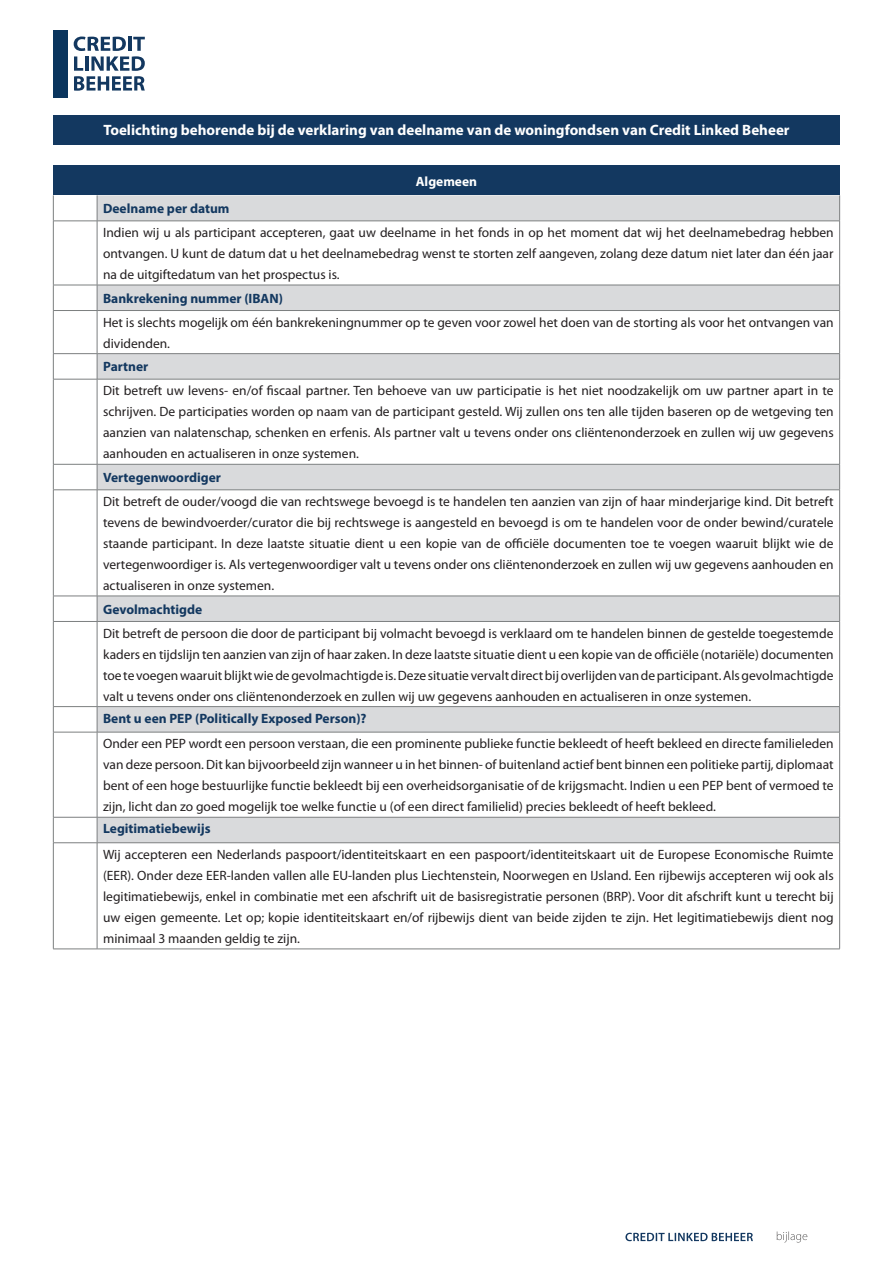
<style>
.page{position:relative;width:893px;height:1263px;background:#fff}
.page>*{position:absolute;margin:0;border:0;box-sizing:border-box;transform-origin:0 0}
.t1{font:700 15px "Myriad Pro";color:#fff}
.platte_tekst{font:13.5px/21px "Myriad Pro";color:#231f20;text-align:justify}
.koptekst_tabel{font:13.5px/21px "Myriad Pro";color:#231f20;text-align:justify}
.koptekst_tabel-2{font:700 13.5px "Myriad Pro";color:#133860}
.t2{font:700 13.5px "Myriad Pro";color:#fff}
</style>
<div class="page">
<svg style="left:777px;top:1231px;width:30px;height:11px"></svg>
<svg style="left:625px;top:1233px;width:128px;height:8px"></svg>
<div style="left:53px;top:115px;width:787px;height:30px;background:#133860"></div>
<div style="left:53px;top:166px;width:787px;height:29px;background:#133860"></div>
<svg style="left:98px;top:195px;width:741px;height:647px"></svg>
<svg style="left:98px;top:222px;width:741px;height:484px"></svg>
<hr style="left:53px;top:706px;width:44px;height:1px;background:#7c7f80">
<svg style="left:53px;top:707px;width:1px;height:25px"></svg>
<hr style="left:97px;top:706px;width:743px;height:1px;background:#7c7f80">
<svg style="left:97px;top:707px;width:1px;height:25px"></svg>
<svg style="left:839px;top:707px;width:1px;height:25px"></svg>
<hr style="left:53px;top:732px;width:44px;height:1px;background:#7c7f80">
<hr style="left:53px;top:732px;width:1px;height:85px;background:#7c7f80">
<hr style="left:97px;top:732px;width:743px;height:1px;background:#7c7f80">
<hr style="left:97px;top:732px;width:1px;height:85px;background:#7c7f80">
<hr style="left:839px;top:732px;width:1px;height:85px;background:#7c7f80">
<hr style="left:53px;top:817px;width:44px;height:1px;background:#7c7f80">
<svg style="left:53px;top:817px;width:1px;height:25px"></svg>
<hr style="left:97px;top:817px;width:743px;height:1px;background:#7c7f80">
<svg style="left:97px;top:817px;width:1px;height:25px"></svg>
<svg style="left:839px;top:817px;width:1px;height:25px"></svg>
<hr style="left:53px;top:842px;width:44px;height:1px;background:#7c7f80">
<hr style="left:53px;top:843px;width:1px;height:106px;background:#7c7f80">
<hr style="left:97px;top:842px;width:743px;height:1px;background:#7c7f80">
<hr style="left:97px;top:843px;width:1px;height:106px;background:#7c7f80">
<hr style="left:839px;top:843px;width:1px;height:106px;background:#7c7f80">
<hr style="left:53px;top:949px;width:44px;height:1px;background:#7c7f80">
<hr style="left:97px;top:949px;width:743px;height:1px;background:#7c7f80">
<svg style="left:53px;top:195px;width:1px;height:26px"></svg>
<svg style="left:97px;top:195px;width:1px;height:26px"></svg>
<svg style="left:839px;top:195px;width:1px;height:26px"></svg>
<hr style="left:53px;top:221px;width:44px;height:1px;background:#7c7f80">
<hr style="left:53px;top:221px;width:1px;height:64px;background:#7c7f80">
<hr style="left:97px;top:221px;width:743px;height:1px;background:#7c7f80">
<hr style="left:97px;top:221px;width:1px;height:64px;background:#7c7f80">
<hr style="left:839px;top:221px;width:1px;height:64px;background:#7c7f80">
<hr style="left:53px;top:285px;width:44px;height:1px;background:#7c7f80">
<svg style="left:53px;top:285px;width:1px;height:25px"></svg>
<hr style="left:97px;top:285px;width:743px;height:1px;background:#7c7f80">
<svg style="left:97px;top:285px;width:1px;height:25px"></svg>
<svg style="left:839px;top:285px;width:1px;height:25px"></svg>
<hr style="left:53px;top:310px;width:44px;height:1px;background:#7c7f80">
<hr style="left:53px;top:311px;width:1px;height:42px;background:#7c7f80">
<hr style="left:97px;top:310px;width:743px;height:1px;background:#7c7f80">
<hr style="left:97px;top:311px;width:1px;height:42px;background:#7c7f80">
<hr style="left:839px;top:311px;width:1px;height:42px;background:#7c7f80">
<hr style="left:53px;top:353px;width:44px;height:1px;background:#7c7f80">
<svg style="left:53px;top:354px;width:1px;height:25px"></svg>
<hr style="left:97px;top:353px;width:743px;height:1px;background:#7c7f80">
<svg style="left:97px;top:354px;width:1px;height:25px"></svg>
<svg style="left:839px;top:354px;width:1px;height:25px"></svg>
<hr style="left:53px;top:379px;width:44px;height:1px;background:#7c7f80">
<hr style="left:53px;top:379px;width:1px;height:85px;background:#7c7f80">
<hr style="left:97px;top:379px;width:743px;height:1px;background:#7c7f80">
<hr style="left:97px;top:379px;width:1px;height:85px;background:#7c7f80">
<hr style="left:839px;top:379px;width:1px;height:85px;background:#7c7f80">
<hr style="left:53px;top:464px;width:44px;height:1px;background:#7c7f80">
<svg style="left:53px;top:464px;width:1px;height:25px"></svg>
<hr style="left:97px;top:464px;width:743px;height:1px;background:#7c7f80">
<svg style="left:97px;top:464px;width:1px;height:25px"></svg>
<svg style="left:839px;top:464px;width:1px;height:25px"></svg>
<hr style="left:53px;top:489px;width:44px;height:1px;background:#7c7f80">
<hr style="left:53px;top:490px;width:1px;height:106px;background:#7c7f80">
<hr style="left:97px;top:489px;width:743px;height:1px;background:#7c7f80">
<hr style="left:97px;top:490px;width:1px;height:106px;background:#7c7f80">
<hr style="left:839px;top:490px;width:1px;height:106px;background:#7c7f80">
<hr style="left:53px;top:596px;width:44px;height:1px;background:#7c7f80">
<svg style="left:53px;top:596px;width:1px;height:25px"></svg>
<hr style="left:97px;top:596px;width:743px;height:1px;background:#7c7f80">
<svg style="left:97px;top:596px;width:1px;height:25px"></svg>
<svg style="left:839px;top:596px;width:1px;height:25px"></svg>
<hr style="left:53px;top:621px;width:44px;height:1px;background:#7c7f80">
<hr style="left:53px;top:622px;width:1px;height:84px;background:#7c7f80">
<hr style="left:97px;top:621px;width:743px;height:1px;background:#7c7f80">
<hr style="left:97px;top:622px;width:1px;height:84px;background:#7c7f80">
<hr style="left:839px;top:622px;width:1px;height:84px;background:#7c7f80">
<div style="left:53px;top:30px;width:15px;height:67px;background:#0a355e"></div>
<svg style="left:74px;top:37px;width:71px;height:54px"></svg>
<p class="t1" style="left:103px;top:120px;width:688px">Toelichting behorende bij de verklaring van deelname van de woningfondsen van Credit Linked Beheer</p>
<p class="t2" style="left:416px;top:172px;width:63px">Algemeen</p>
<p class="koptekst_tabel-2" style="left:103px;top:200px;width:128px">Deelname per datum</p>
<p class="platte_tekst" style="left:103px;top:222px;width:732px">Indien wij u als participant accepteren, gaat uw deelname in het fonds in op het moment dat wij het deelnamebedrag hebben ontvangen. U kunt de datum dat u het deelnamebedrag wenst te storten zelf aangeven, zolang deze datum niet later dan één jaar na de uitgiftedatum van het prospectus is.</p>
<p class="koptekst_tabel-2" style="left:103px;top:289px;width:181px">Bankrekening nummer (IBAN)</p>
<p class="platte_tekst" style="left:103px;top:312px;width:732px">Het is slechts mogelijk om één bankrekeningnummer op te geven voor zowel het doen van de storting als voor het ontvangen van dividenden.</p>
<p class="koptekst_tabel-2" style="left:103px;top:358px;width:47px">Partner</p>
<p class="platte_tekst" style="left:103px;top:380px;width:732px">Dit betreft uw levens- en/of fiscaal partner. Ten behoeve van uw participatie is het niet noodzakelijk om uw partner apart in te schrijven. De participaties worden op naam van de participant gesteld. Wij zullen ons ten alle tijden baseren op de wetgeving ten aanzien van nalatenschap, schenken en erfenis. Als partner valt u tevens onder ons cliëntenonderzoek en zullen wij uw gegevens aanhouden en actualiseren in onze systemen.</p>
<p class="koptekst_tabel-2" style="left:103px;top:469px;width:119px">Vertegenwoordiger</p>
<p class="platte_tekst" style="left:103px;top:491px;width:732px">Dit betreft de ouder/voogd die van rechtswege bevoegd is te handelen ten aanzien van zijn of haar minderjarige kind. Dit betreft tevens de bewindvoerder/curator die bij rechtswege is aangesteld en bevoegd is om te handelen voor de onder bewind/curatele staande participant. In deze laatste situatie dient u een kopie van de officiële documenten toe te voegen waaruit blijkt wie de vertegenwoordiger is. Als vertegenwoordiger valt u tevens onder ons cliëntenonderzoek en zullen wij uw gegevens aanhouden en actualiseren in onze systemen.</p>
<p class="koptekst_tabel-2" style="left:103px;top:600px;width:101px">Gevolmachtigde</p>
<p class="platte_tekst" style="left:103px;top:623px;width:732px">Dit betreft de persoon die door de participant bij volmacht bevoegd is verklaard om te handelen binnen de gestelde toegestemde kaders en tijdslijn ten aanzien van zijn of haar zaken. In deze laatste situatie dient u een kopie van de officiële (notariële) documenten toe te voegen waaruit blijkt wie de gevolmachtigde is. Deze situatie vervalt direct bij overlijden van de participant. Als gevolmachtigde valt u tevens onder ons cliëntenonderzoek en zullen wij uw gegevens aanhouden en actualiseren in onze systemen.</p>
<p class="koptekst_tabel-2" style="left:103px;top:709px;width:265px">Bent u een PEP (Politically Exposed Person)?</p>
<p class="koptekst_tabel" style="left:103px;top:733px;width:732px">Onder een PEP wordt een persoon verstaan, die een prominente publieke functie bekleedt of heeft bekleed en directe familieleden van deze persoon. Dit kan bijvoorbeeld zijn wanneer u in het binnen- of buitenland actief bent binnen een politieke partij, diplomaat bent of een hoge bestuurlijke functie bekleedt bij een overheidsorganisatie of de krijgsmacht. Indien u een PEP bent of vermoed te zijn, licht dan zo goed mogelijk toe welke functie u (of een direct familielid) precies bekleedt of heeft bekleed.</p>
<p class="koptekst_tabel-2" style="left:103px;top:820px;width:109px">Legitimatiebewijs</p>
<p class="koptekst_tabel" style="left:103px;top:844px;width:732px">Wij accepteren een Nederlands paspoort/identiteitskaart en een paspoort/identiteitskaart uit de Europese Economische Ruimte (EER). Onder deze EER-landen vallen alle EU-landen plus Liechtenstein, Noorwegen en IJsland. Een rijbewijs accepteren wij ook als legitimatiebewijs, enkel in combinatie met een afschrift uit de basisregistratie personen (BRP). Voor dit afschrift kunt u terecht bij uw eigen gemeente. Let op; kopie identiteitskaart en/of rijbewijs dient van beide zijden te zijn. Het legitimatiebewijs dient nog minimaal 3 maanden geldig te zijn.</p>
</div>
